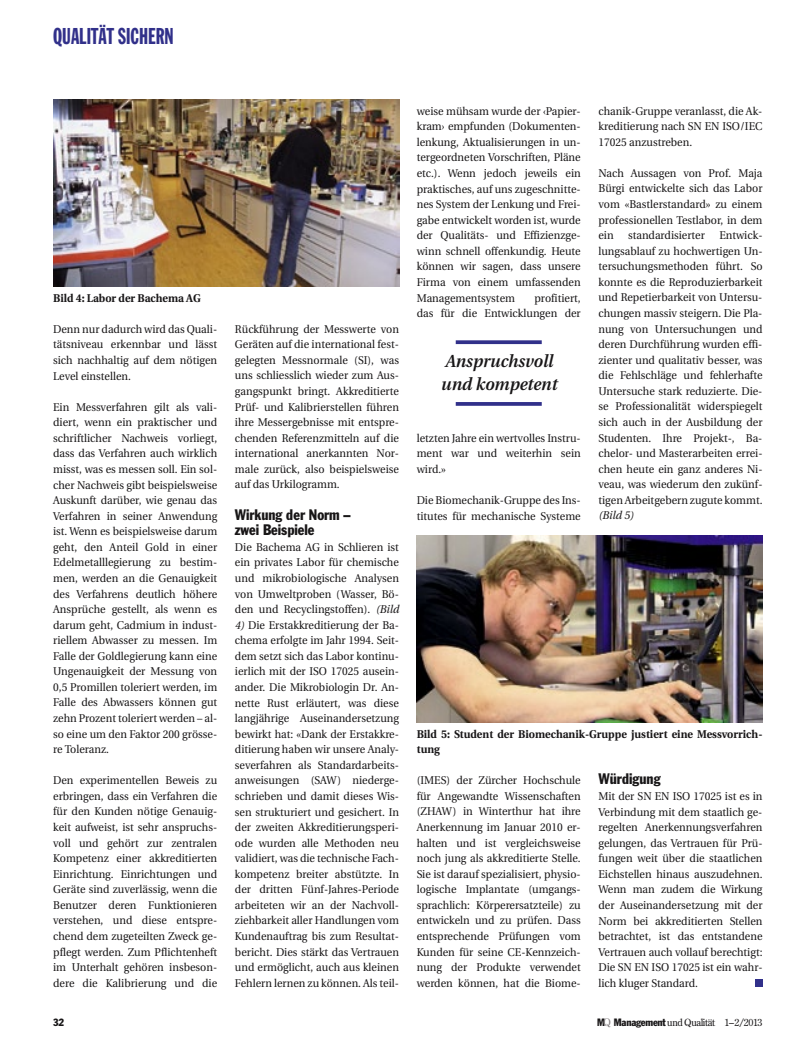
<style>
.page{position:relative;width:798px;height:1053px;background:#fff}
.page>*{position:absolute;margin:0;border:0;box-sizing:border-box;transform-origin:0 0}
.t1{font:22.5px "Franklin Gothic LT Extra Cond";color:#31308a;scale:.95 1}
.t2{font:italic 600 17.5px/22.5px "Utopia";color:#181617;scale:.95 1}
.t3{font:condensed 15px/15.6px "Franklin Gothic LT";color:#181617;scale:.95 1}
.t4{font:11.25px/15.5px "Utopia";color:#181617;text-align:justify;scale:.95 1}
.t5{font:700 11.25px/15.5px "Utopia";color:#181617;scale:.95 1}
.t6{font:italic 11.25px "Utopia";color:#181617;scale:.95 1}
.t7{font:condensed 10.38px "Franklin Gothic LT";color:#181617}
.t8{font:9.88px "Century Old Style LT";letter-spacing:-.04em;color:#181617}
.s1{font-style:italic}
.s2{font-family:"Franklin Gothic LT";font-stretch:condensed;font-size:10.5px}
.s3{font-size:10.5px;color:#837e80}
</style>
<div class="page">
<div style="left:755px;top:979px;width:7px;height:7px;background:#31308a"></div>
<img style="left:416px;top:535px;width:346px;height:187px">
<svg style="left:455px;top:340px;width:86px;height:4px"></svg>
<svg style="left:455px;top:402px;width:86px;height:4px"></svg>
<img style="left:53px;top:99px;width:346px;height:187px">
<h1 class="t1" style="left:53px;top:24px;width:128px">QUALITÄT SICHERN</h1>
<p class="t5" style="left:53px;top:290px;width:157px">Bild 4: Labor der Bachema AG</p>
<p class="t4" style="left:53px;top:321px;width:174px">Denn nur dadurch wird das Quali&shy;tätsniveau erkennbar und lässt sich nachhaltig auf dem nötigen Level einstellen.</p>
<p class="t4" style="left:53px;top:399px;width:174px">Ein Messverfahren gilt als vali&shy;diert, wenn ein praktischer und schriftlicher Nachweis vorliegt, dass das Verfahren auch wirklich misst, was es messen soll. Ein sol&shy;cher Nachweis gibt beispielsweise Auskunft darüber, wie genau das Verfahren in seiner Anwendung ist. Wenn es beispielsweise darum geht, den Anteil Gold in einer Edelmetalllegierung zu bestim&shy;men, werden an die Genauigkeit des Verfahrens deutlich höhere Ansprüche gestellt, als wenn es darum geht, Cadmium in indust&shy;riellem Abwasser zu messen. Im Falle der Goldlegierung kann eine Ungenauigkeit der Messung von 0,5 Promillen toleriert werden, im Falle des Abwassers können gut zehn Prozent toleriert werden – al&shy;so eine um den Faktor 200 grösse&shy;re Toleranz.</p>
<p class="t4" style="left:53px;top:773px;width:174px">Den experimentellen Beweis zu erbringen, dass ein Verfahren die für den Kunden nötige Genauig&shy;keit aufweist, ist sehr anspruchs&shy;voll und gehört zur zentralen Kompetenz einer akkreditierten Einrichtung. Einrichtungen und Geräte sind zuverlässig, wenn die Benutzer deren Funktionieren verstehen, und diese entspre&shy;chend dem zugeteilten Zweck ge&shy;pflegt werden. Zum Pflichtenheft im Unterhalt gehören insbeson&shy;dere die Kalibrierung und die</p>
<p class="t4" style="left:235px;top:321px;width:174px">Rückführung der Messwerte von Geräten auf die international fest&shy;gelegten Messnormale (SI), was uns schliesslich wieder zum Aus&shy;gangspunkt bringt. Akkreditierte Prüf- und Kalibrierstellen führen ihre Messergebnisse mit entspre&shy;chenden Referenzmitteln auf die international anerkannten Nor&shy;male zurück, also beispielsweise auf das Urkilogramm.</p>
<h3 class="t3" style="left:235px;top:506px;width:123px">Wirkung der Norm – zwei Beispiele</h3>
<p class="t4" style="left:235px;top:539px;width:174px">Die Bachema AG in Schlieren ist ein privates Labor für chemische und mikrobiologische Analysen von Umweltproben (Wasser, Bö&shy;den und Recyclingstoffen). <span class="s1">(Bild</span></p>
<p class="t4" style="left:235px;top:617px;width:174px"><span class="s1">4)</span> Die Erstakkreditierung der Ba&shy;chema erfolgte im Jahr 1994. Seit&shy;dem setzt sich das Labor kontinu&shy;ierlich mit der ISO 17025 ausein&shy;ander. Die Mikrobiologin Dr. An&shy;nette Rust erläutert, was diese langjährige Auseinandersetzung bewirkt hat: «Dank der Erstakkre&shy;ditierung haben wir unsere Analy&shy;severfahren als Standardarbeits&shy;anweisungen (SAW) niederge&shy;schrieben und damit dieses Wis&shy;sen strukturiert und gesichert. In der zweiten Akkreditierungsperi&shy;ode wurden alle Methoden neu validiert, was die technische Fach&shy;kompetenz breiter abstützte. In der dritten Fünf-Jahres-Periode arbeiteten wir an der Nachvoll&shy;ziehbarkeit aller Handlungen vom Kundenauftrag bis zum Resultat&shy;bericht. Dies stärkt das Vertrauen und ermöglicht, auch aus kleinen Fehlern lernen zu können. Als teil-</p>
<p class="t4" style="left:416px;top:103px;width:174px">weise mühsam wurde der ‹Papier&shy;kram› empfunden (Dokumenten&shy;lenkung, Aktualisierungen in un&shy;tergeordneten Vorschriften, Pläne etc.). Wenn jedoch jeweils ein praktisches, auf uns zugeschnitte&shy;nes System der Lenkung und Frei&shy;gabe entwickelt worden ist, wurde der Qualitäts- und Effizienzge&shy;winn schnell offenkundig. Heute können wir sagen, dass unsere Firma von einem umfassenden Managementsystem</p>
<p class="t4" style="left:416px;top:290px;width:174px;text-align:right">profitiert,<br>das für die Entwicklungen der</p>
<h2 class="t2" style="left:440px;top:350px;width:124px">Anspruchsvoll und kompetent</h2>
<p class="t4" style="left:416px;top:430px;width:174px">letzten Jahre ein wertvolles Instru&shy;ment war und weiterhin sein wird.»</p>
<p class="t4" style="left:416px;top:492px;width:174px">Die Biomechanik-Gruppe des Ins&shy;titutes für mechanische Systeme</p>
<p class="t4" style="left:598px;top:103px;width:174px">chanik-Gruppe veranlasst, die Ak&shy;kreditierung nach SN EN ISO/IEC 17025 anzustreben.</p>
<p class="t4" style="left:598px;top:165px;width:174px">Nach Aussagen von Prof. Maja Bürgi entwickelte sich das Labor vom «Bastlerstandard» zu einem professionellen Testlabor, in dem ein</p>
<p class="t4" style="left:598px;top:228px;width:174px;text-indent:121px">Entwick&shy;lungsablauf zu hochwertigen Un&shy;tersuchungsmethoden führt. So konnte es die Reproduzierbarkeit und Repetierbarkeit von Untersu&shy;chungen massiv steigern. Die Pla&shy;nung von Untersuchungen und deren Durchführung wurden effi&shy;zienter und qualitativ besser, was die Fehlschläge und fehlerhafte Untersuche stark reduzierte. Die&shy;se Professionalität widerspiegelt sich auch in der Ausbildung der Studenten. Ihre Projekt-, Ba&shy;chelor- und Masterarbeiten errei&shy;chen heute ein ganz anderes Ni&shy;veau, was wiederum den zukünf&shy;tigen Arbeitgebern zugute kommt.</p>
<p class="t6" style="left:598px;top:509px;width:38px">(Bild 5)</p>
<p class="t4" style="left:628px;top:228px;width:82px">standardisierter</p>
<p class="t5" style="left:416px;top:726px;width:365px">Bild 5: Student der Biomechanik-Gruppe justiert eine Messvorrich&shy;tung</p>
<p class="t4" style="left:416px;top:772px;width:174px">(IMES) der Zürcher Hochschule für Angewandte Wissenschaften (ZHAW) in Winterthur hat ihre Anerkennung im Januar 2010 er&shy;halten und ist vergleichsweise noch jung als akkreditierte Stelle.<br>Sie ist darauf spezialisiert, physio&shy;logische Implantate (umgangs&shy;sprachlich: Körperersatzteile) zu entwickeln und zu prüfen. Dass entsprechende Prüfungen vom Kunden für seine CE-Kennzeich&shy;nung der Produkte verwendet werden können, hat die Biome-</p>
<h3 class="t3" style="left:598px;top:771px;width:67px">Würdigung</h3>
<p class="t4" style="left:598px;top:788px;width:174px">Mit der SN EN ISO 17025 ist es in Verbindung mit dem staatlich ge&shy;regelten Anerkennungsverfahren gelungen, das Vertrauen für Prü&shy;fungen weit über die staatlichen Eichstellen hinaus auszudehnen.<br>Wenn man zudem die Wirkung der Auseinandersetzung mit der Norm bei akkreditierten Stellen betrachtet, ist das entstandene Vertrauen auch vollauf berechtigt:<br>Die SN EN ISO 17025 ist ein wahr&shy;lich kluger Standard.</p>
<p class="t7" style="left:53px;top:1015px;width:12px">32</p>
<p class="t8" style="left:597px;top:1015px;width:167px"><span class="s2">M</span><span class="s3">Q</span> <span class="s2">Management</span> und Qualität 1–2/2013</p>
</div>
